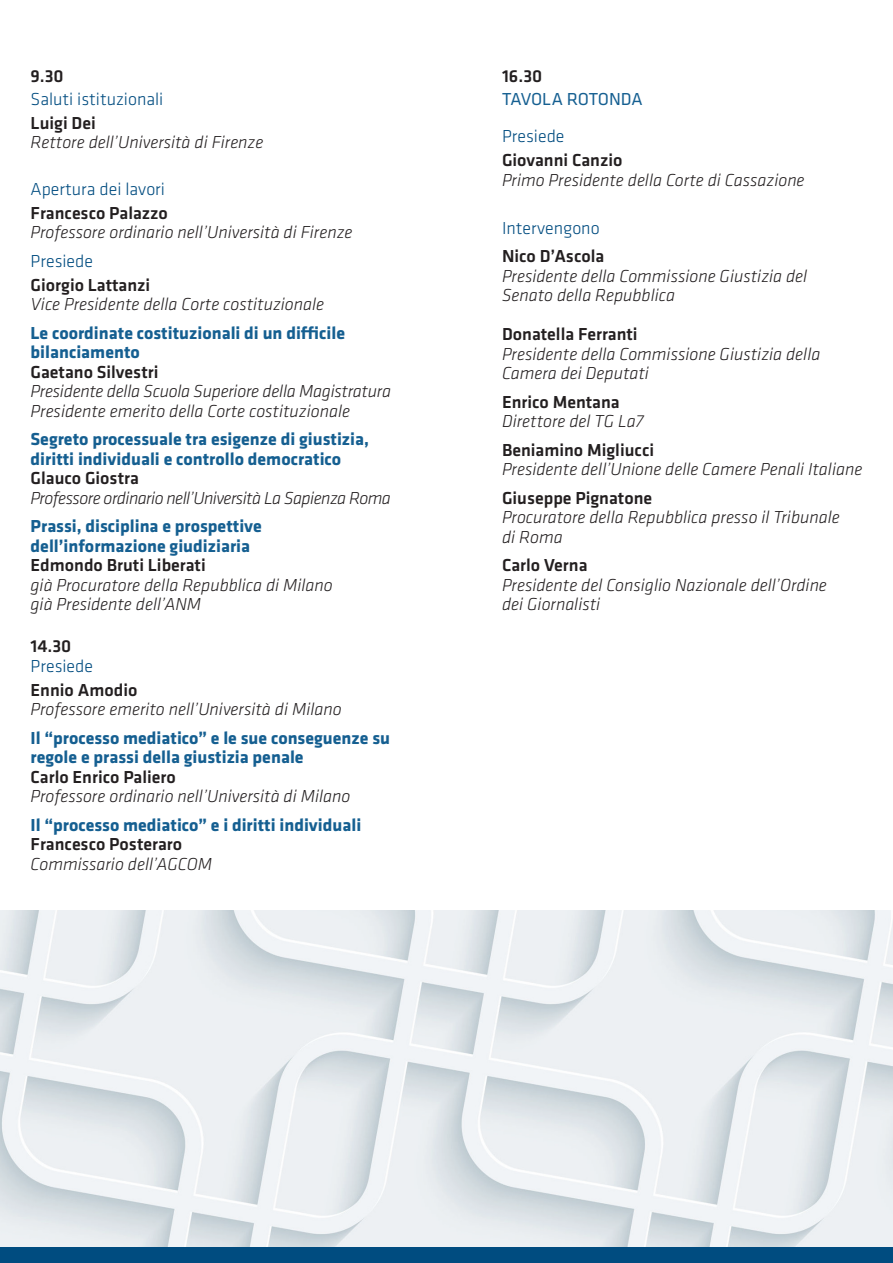
<style>
.page{position:relative;width:893px;height:1263px;background:#fff}
.page>*{position:absolute;margin:0;border:0;box-sizing:border-box;transform-origin:0 0}
.t1{font:italic 300 18px/19.5px "Klavika";color:#231f20}
.t2{font:700 18px/19.5px "Klavika";color:#155f91}
.t3{font:500 18px "Klavika";color:#231f20}
.t4{font:300 18px "Klavika";color:#004c80}
.t5{font:italic 300 18px "Klavika";letter-spacing:-.03em;color:#231f20}
.t6{font:18px "Klavika";letter-spacing:-.015em;color:#155f91}
</style>
<div class="page">
<img style="left:0;top:910px;width:893px;height:337px">
<div style="left:0;top:1247px;width:893px;height:16px;background:#004c80"></div>
<p class="t3" style="left:31px;top:67px;width:35px">9.30</p>
<p class="t4" style="left:31px;top:89px;width:134px">Saluti istituzionali</p>
<p class="t3" style="left:31px;top:113px;width:67px">Luigi Dei</p>
<p class="t1" style="left:31px;top:133px;width:234px">Rettore dell’Università di Firenze</p>
<p class="t4" style="left:31px;top:179px;width:136px">Apertura dei lavori</p>
<p class="t3" style="left:31px;top:203px;width:139px">Francesco Palazzo</p>
<p class="t1" style="left:31px;top:223px;width:323px">Professore ordinario nell’Università di Firenze</p>
<p class="t4" style="left:31px;top:251px;width:64px">Presiede</p>
<p class="t3" style="left:31px;top:275px;width:121px">Giorgio Lattanzi</p>
<p class="t1" style="left:31px;top:295px;width:295px">Vice Presidente della Corte costituzionale</p>
<p class="t2" style="left:31px;top:323px;width:316px">Le coordinate costituzionali di un difficile bilanciamento</p>
<p class="t3" style="left:31px;top:362px;width:129px">Gaetano Silvestri</p>
<p class="t1" style="left:31px;top:382px;width:362px">Presidente della Scuola Superiore della Magistratura</p>
<p class="t1" style="left:31px;top:401px;width:321px">Presidente emerito della Corte costituzionale</p>
<p class="t2" style="left:31px;top:430px;width:340px">Segreto processuale tra esigenze di giustizia, diritti individuali e controllo democratico</p>
<p class="t3" style="left:31px;top:469px;width:110px">Glauco Giostra</p>
<p class="t5" style="left:31px;top:488px;width:362px">Professore ordinario nell’Università La Sapienza Roma</p>
<p class="t2" style="left:31px;top:517px;width:233px">Prassi, disciplina e prospettive dell’informazione giudiziaria</p>
<p class="t3" style="left:31px;top:556px;width:177px">Edmondo Bruti Liberati</p>
<p class="t1" style="left:31px;top:575px;width:304px">già Procuratore della Repubblica di Milano</p>
<p class="t1" style="left:31px;top:595px;width:172px">già Presidente dell’ANM</p>
<p class="t3" style="left:31px;top:637px;width:42px">14.30</p>
<p class="t4" style="left:31px;top:656px;width:64px">Presiede</p>
<p class="t3" style="left:31px;top:680px;width:108px">Ennio Amodio</p>
<p class="t1" style="left:31px;top:700px;width:313px">Professore emerito nell’Università di Milano</p>
<p class="t2" style="left:31px;top:728px;width:361px">Il “processo mediatico” e le sue conseguenze su regole e prassi della giustizia penale</p>
<p class="t3" style="left:31px;top:767px;width:147px">Carlo Enrico Paliero</p>
<p class="t1" style="left:31px;top:787px;width:321px">Professore ordinario nell’Università di Milano</p>
<p class="t2" style="left:31px;top:815px;width:332px">Il “processo mediatico” e i diritti individuali</p>
<p class="t3" style="left:31px;top:835px;width:153px">Francesco Posteraro</p>
<p class="t1" style="left:31px;top:854px;width:183px">Commissario dell’AGCOM</p>
<p class="t3" style="left:502px;top:67px;width:42px">16.30</p>
<p class="t6" style="left:502px;top:89px;width:142px">TAVOLA ROTONDA</p>
<p class="t4" style="left:502px;top:127px;width:64px">Presiede</p>
<p class="t3" style="left:502px;top:151px;width:122px">Giovanni Canzio</p>
<p class="t1" style="left:502px;top:170px;width:304px">Primo Presidente della Corte di Cassazione</p>
<p class="t4" style="left:502px;top:218px;width:99px">Intervengono</p>
<p class="t3" style="left:502px;top:247px;width:104px">Nico D’Ascola</p>
<p class="t1" style="left:502px;top:266px;width:307px">Presidente della Commissione Giustizia del</p>
<p class="t1" style="left:502px;top:286px;width:174px">Senato della Repubblica</p>
<p class="t3" style="left:502px;top:325px;width:137px">Donatella Ferranti</p>
<p class="t1" style="left:502px;top:344px;width:320px">Presidente della Commissione Giustizia della<br>Camera dei Deputati</p>
<p class="t3" style="left:502px;top:392px;width:119px">Enrico Mentana</p>
<p class="t1" style="left:502px;top:412px;width:143px">Direttore del TG La7</p>
<p class="t3" style="left:502px;top:440px;width:154px">Beniamino Migliucci</p>
<p class="t1" style="left:502px;top:460px;width:362px">Presidente dell’Unione delle Camere Penali Italiane</p>
<p class="t3" style="left:502px;top:488px;width:152px">Giuseppe Pignatone</p>
<p class="t1" style="left:502px;top:508px;width:339px">Procuratore della Repubblica presso il Tribunale</p>
<p class="t1" style="left:502px;top:527px;width:62px">di Roma</p>
<p class="t3" style="left:502px;top:556px;width:87px">Carlo Verna</p>
<p class="t1" style="left:502px;top:575px;width:326px">Presidente del Consiglio Nazionale dell’Ordine</p>
<p class="t1" style="left:502px;top:595px;width:100px">dei Giornalisti</p>
</div>
